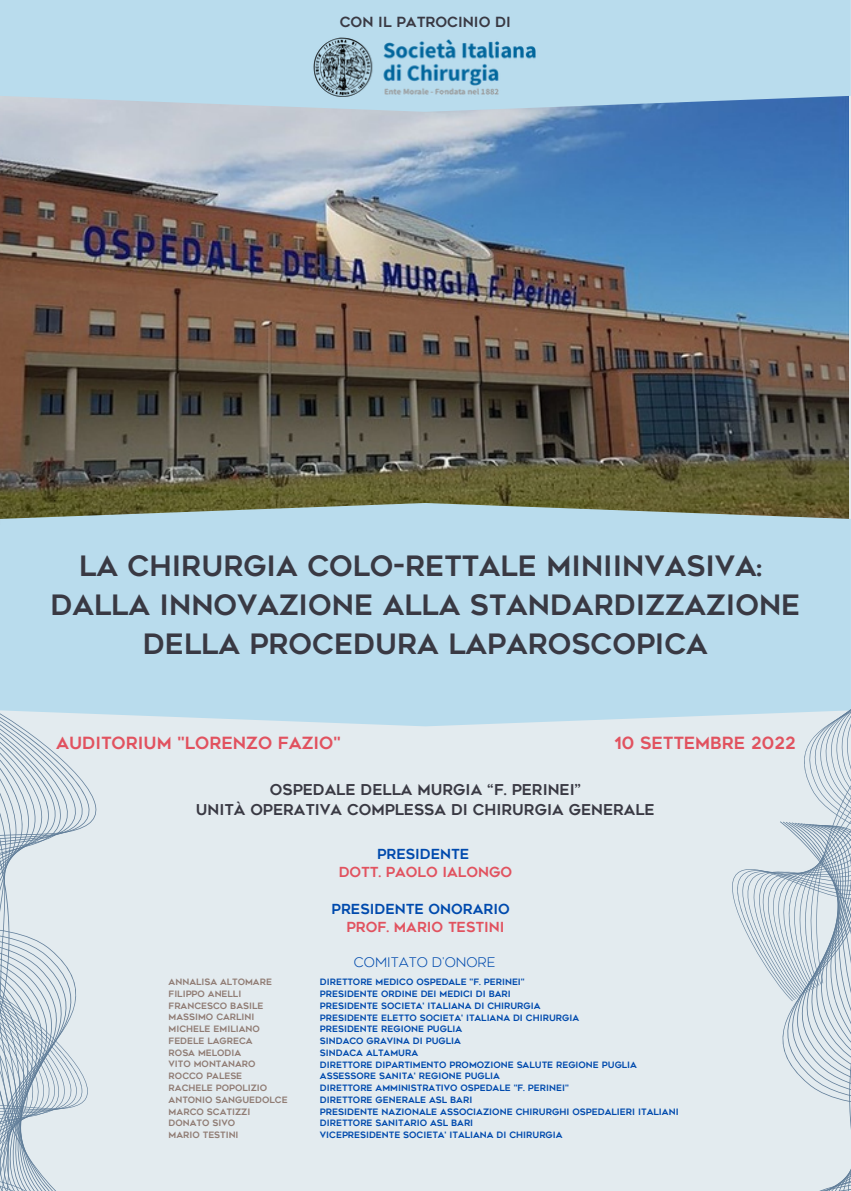
<style>
.page{position:relative;width:851px;height:1191px;background:#fff}
.page>*{position:absolute;margin:0;border:0;box-sizing:border-box;transform-origin:0 0}
.t1{font:28px/39px "Geometos";color:#393943;text-align:center}
.t2{font:16.8px "Geometos";color:#e1525f}
.t3{font:14.8px/19.8px "Geometos";color:#393943;text-align:center}
.t4{font:14px "Geometos";color:#393943}
.t5{font:13.8px "Geometos";color:#e1525f}
.t6{font:13.8px "Geometos";color:#004aad}
.t7{font:300 13.2px "Geometos Neue";color:#004aad}
.t8{font:8.8px/11.8px "Geometos";color:#004aad}
.t9{font:8.8px/11.8px "Geometos";color:#907c74}
</style>
<div class="page">
<div style="left:0;top:0;width:850px;height:1190px;background:#e3ebef"></div>
<img style="left:0;top:112px;width:848px;height:391px">
<div style="left:0;top:503px;width:850px;height:223px;background:#b9dced"></div>
<svg style="left:0;top:0;width:850px;height:112px;fill:#b9dced"></svg>
<svg style="left:0;top:686px;width:262px;height:299px"></svg>
<svg style="left:0;top:985px;width:88px;height:205px"></svg>
<svg style="left:782px;top:1007px;width:68px;height:183px"></svg>
<svg style="left:638px;top:597px;width:212px;height:410px"></svg>
<img style="left:313px;top:37px;width:225px;height:60px">
<h3 class="t4" style="left:339px;top:17px;width:173px">CON IL PATROCINIO DI</h3>
<h1 class="t1" style="left:50px;top:549px;width:751px">LA CHIRURGIA COLO-RETTALE MINIINVASIVA:<br>DALLA INNOVAZIONE ALLA STANDARDIZZAZIONE<br>DELLA PROCEDURA LAPAROSCOPICA</h1>
<h2 class="t2" style="left:56px;top:737px;width:286px">AUDITORIUM "LORENZO FAZIO"</h2>
<h2 class="t2" style="left:614px;top:737px;width:183px">10 SETTEMBRE 2022</h2>
<h3 class="t3" style="left:196px;top:782px;width:460px">OSPEDALE DELLA MURGIA “F. PERINEI”<br>UNITÀ OPERATIVA COMPLESSA DI CHIRURGIA GENERALE</h3>
<h3 class="t6" style="left:377px;top:848px;width:94px">PRESIDENTE</h3>
<h3 class="t5" style="left:338px;top:867px;width:175px">DOTT. PAOLO IALONGO</h3>
<h3 class="t6" style="left:331px;top:904px;width:180px">PRESIDENTE ONORARIO</h3>
<h3 class="t5" style="left:346px;top:922px;width:159px">PROF. MARIO TESTINI</h3>
<h3 class="t7" style="left:354px;top:955px;width:143px">COMITATO D'ONORE</h3>
<p class="t9" style="left:168px;top:977px;width:120px">ANNALISA ALTOMARE<br>FILIPPO ANELLI<br>FRANCESCO BASILE<br>MASSIMO CARLINI<br>MICHELE EMILIANO<br>FEDELE LAGRECA<br>ROSA MELODIA<br>VITO MONTANARO<br>ROCCO PALESE<br>RACHELE POPOLIZIO<br>ANTONIO SANGUEDOLCE<br>MARCO SCATIZZI<br>DONATO SIVO<br>MARIO TESTINI</p>
<p class="t8" style="left:320px;top:977px;width:360px">DIRETTORE MEDICO OSPEDALE "F. PERINEI"<br>PRESIDENTE ORDINE DEI MEDICI DI BARI<br>PRESIDENTE SOCIETA' ITALIANA DI CHIRURGIA<br>PRESIDENTE ELETTO SOCIETA' ITALIANA DI CHIRURGIA<br>PRESIDENTE REGIONE PUGLIA<br>SINDACO GRAVINA DI PUGLIA<br>SINDACA ALTAMURA<br>DIRETTORE DIPARTIMENTO PROMOZIONE SALUTE REGIONE PUGLIA ASSESSORE SANITA' REGIONE PUGLIA<br>DIRETTORE AMMINISTRATIVO OSPEDALE "F. PERINEI"<br>DIRETTORE GENERALE ASL BARI<br>PRESIDENTE NAZIONALE ASSOCIAZIONE CHIRURGHI OSPEDALIERI ITALIANI DIRETTORE SANITARIO ASL BARI<br>VICEPRESIDENTE SOCIETA' ITALIANA DI CHIRURGIA</p>
</div>
